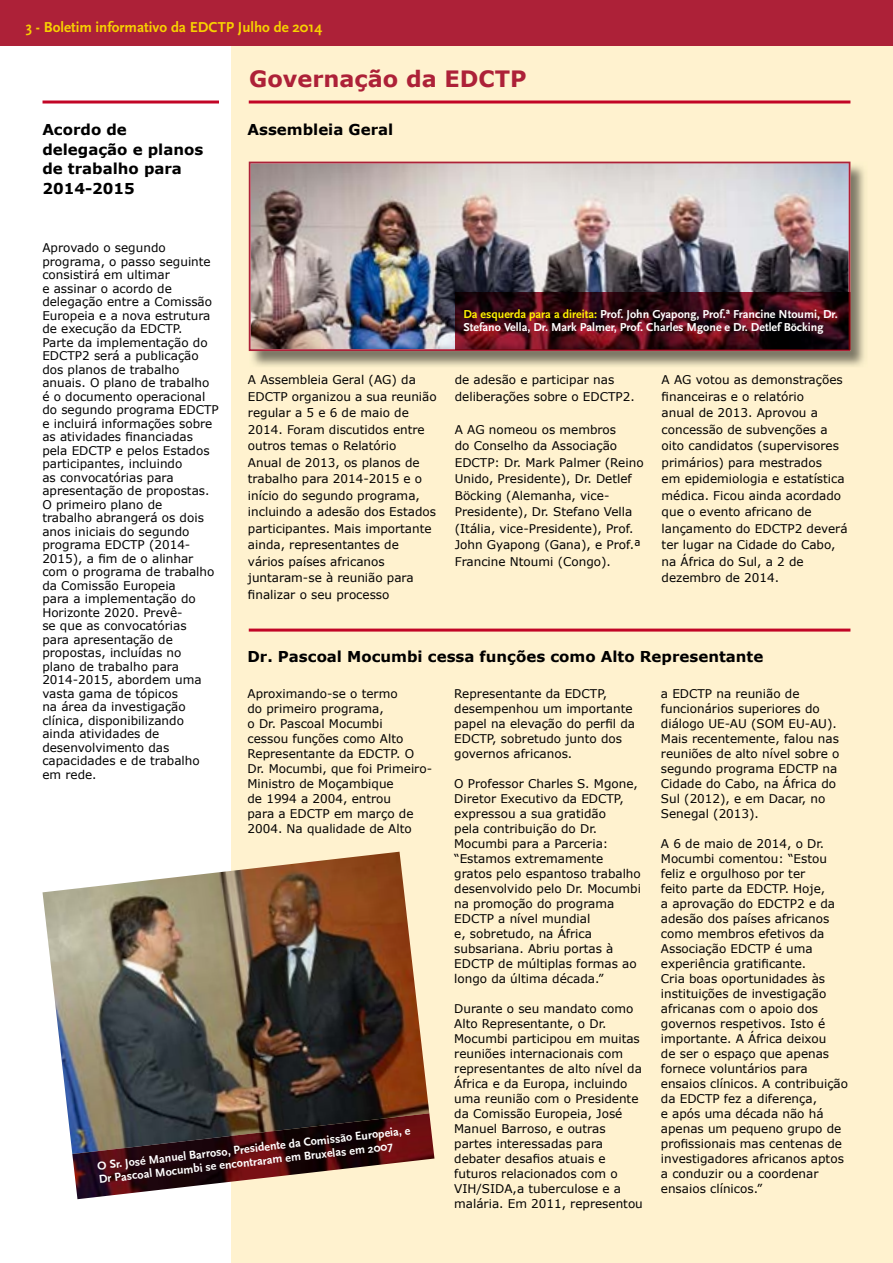
<style>
.page{position:relative;width:893px;height:1263px;background:#fff}
.page>*{position:absolute;margin:0;border:0;box-sizing:border-box;transform-origin:0 0}
.t1{font:700 22.5px "Verdana";color:#ad2138}
.t2{font:700 15px/19.5px "Verdana";color:#000}
.t3{font:700 15px "Scala Sans";color:#f7d100}
.t4{font:12px/15px "Verdana";color:#000}
.t5{font:700 12px/13.5px "Scala Sans";color:#fff}
.s1{color:#fff200}
</style>
<div class="page">
<div style="left:232px;top:34px;width:661px;height:1229px;background:#fff2cf"></div>
<div style="left:0;top:0;width:893px;height:45px;background:#ad2138"></div>
<hr style="left:249px;top:101px;width:601px;height:3px;background:#c20526">
<hr style="left:43px;top:101px;width:176px;height:3px;background:#c20526">
<hr style="left:249px;top:629px;width:601px;height:3px;background:#c20526">
<img style="left:250px;top:162px;width:615px;height:205px">
<img style="left:249px;top:162px;width:601px;height:189px">
<img style="left:43px;top:852px;width:387px;height:299px">
<img style="left:72px;top:1113px;width:362px;height:86px">
<svg style="left:455px;top:292px;width:395px;height:58px;background:#3e0a14"></svg>
<p class="t3" style="left:26px;top:19px;width:298px">3 - Boletim informativo da EDCTP Julho de 2014</p>
<p class="t2" style="left:42px;top:120px;width:162px">Acordo de delegação e planos de trabalho para<br>2014-2015</p>
<h1 class="t1" style="left:249px;top:63px;width:279px">Governação da EDCTP</h1>
<p class="t2" style="left:247px;top:120px;width:147px">Assembleia Geral</p>
<p class="t4" style="left:42px;top:241px;width:178px;line-height:13.5px">Aprovado o segundo programa, o passo seguinte consistirá em ultimar<br>e assinar o acordo de delegação entre a Comissão<br>Europeia e a nova estrutura de execução da EDCTP.<br>Parte da implementação do<br>EDCTP2 será a publicação dos planos de trabalho anuais. O plano de trabalho é o documento operacional do segundo programa EDCTP e incluirá informações sobre as atividades financiadas pela EDCTP e pelos Estados participantes, incluindo<br>as convocatórias para apresentação de propostas.<br>O primeiro plano de<br>trabalho abrangerá os dois anos iniciais do segundo programa EDCTP (2014-<br>2015), a fim de o alinhar com o programa de trabalho da Comissão Europeia<br>para a implementação do<br>Horizonte 2020. Prevê-<br>se que as convocatórias<br>para apresentação de propostas, incluídas no<br>plano de trabalho para<br>2014-2015, abordem uma vasta gama de tópicos<br>na área da investigação clínica, disponibilizando ainda atividades de desenvolvimento das capacidades e de trabalho em rede.</p>
<p class="t5" style="left:463px;top:308px;width:376px"><span class="s1">Da esquerda para a direita:</span> Prof. John Gyapong, Prof.ª Francine Ntoumi, Dr.<br>Stefano Vella, Dr. Mark Palmer, Prof. Charles Mgone e Dr. Detlef Böcking</p>
<p class="t4" style="left:248px;top:371px;width:190px;line-height:16.5px">A Assembleia Geral (AG) da<br>EDCTP organizou a sua reunião regular a 5 e 6 de maio de<br>2014. Foram discutidos entre outros temas o Relatório<br>Anual de 2013, os planos de trabalho para 2014-2015 e o início do segundo programa, incluindo a adesão dos Estados participantes. Mais importante ainda, representantes de vários países africanos juntaram-se à reunião para finalizar o seu processo</p>
<p class="t4" style="left:455px;top:371px;width:181px;line-height:16.5px">de adesão e participar nas deliberações sobre o EDCTP2.</p>
<p class="t4" style="left:662px;top:371px;width:187px;line-height:16.5px">A AG votou as demonstrações financeiras e o relatório<br>anual de 2013. Aprovou a concessão de subvenções a oito candidatos (supervisores primários) para mestrados<br>em epidemiologia e estatística médica. Ficou ainda acordado que o evento africano de lançamento do EDCTP2 deverá ter lugar na Cidade do Cabo, na África do Sul, a 2 de dezembro de 2014.</p>
<p class="t4" style="left:455px;top:421px;width:190px;line-height:16.5px">A AG nomeou os membros<br>do Conselho da Associação<br>EDCTP: Dr. Mark Palmer (Reino<br>Unido, Presidente), Dr. Detlef<br>Böcking (Alemanha, vice-<br>Presidente), Dr. Stefano Vella (Itália, vice-Presidente), Prof.<br>John Gyapong (Gana), e Prof.ª<br>Francine Ntoumi (Congo).</p>
<p class="t2" style="left:247px;top:647px;width:517px">Dr. Pascoal Mocumbi cessa funções como Alto Representante</p>
<p class="t4" style="left:661px;top:686px;width:180px">a EDCTP na reunião de funcionários superiores do diálogo UE-AU (SOM EU-AU).<br>Mais recentemente, falou nas reuniões de alto nível sobre o segundo programa EDCTP na<br>Cidade do Cabo, na África do<br>Sul (2012), e em Dacar, no<br>Senegal (2013).</p>
<p class="t4" style="left:661px;top:836px;width:189px">A 6 de maio de 2014, o Dr.<br>Mocumbi comentou: “Estou feliz e orgulhoso por ter<br>feito parte da EDCTP. Hoje,<br>a aprovação do EDCTP2 e da adesão dos países africanos como membros efetivos da<br>Associação EDCTP é uma experiência gratificante.<br>Cria boas oportunidades às instituições de investigação africanas com o apoio dos governos respetivos. Isto é importante. A África deixou<br>de ser o espaço que apenas fornece voluntários para ensaios clínicos. A contribuição da EDCTP fez a diferença,<br>e após uma década não há apenas um pequeno grupo de profissionais mas centenas de investigadores africanos aptos a conduzir ou a coordenar ensaios clínicos.”</p>
<p class="t4" style="left:247px;top:686px;width:186px">Aproximando-se o termo<br>do primeiro programa,<br>o Dr. Pascoal Mocumbi<br>cessou funções como Alto<br>Representante da EDCTP. O<br>Dr. Mocumbi, que foi Primeiro-<br>Ministro de Moçambique<br>de 1994 a 2004, entrou<br>para a EDCTP em março de<br>2004. Na qualidade de Alto</p>
<p class="t4" style="left:454px;top:686px;width:182px">Representante da EDCTP, desempenhou um importante papel na elevação do perfil da<br>EDCTP, sobretudo junto dos governos africanos.</p>
<p class="t4" style="left:454px;top:776px;width:188px">O Professor Charles S. Mgone,<br>Diretor Executivo da EDCTP, expressou a sua gratidão<br>pela contribuição do Dr.<br>Mocumbi para a Parceria: “Estamos extremamente gratos pelo espantoso trabalho desenvolvido pelo Dr. Mocumbi na promoção do programa<br>EDCTP a nível mundial<br>e, sobretudo, na África subsariana. Abriu portas à<br>EDCTP de múltiplas formas ao longo da última década.”</p>
<p class="t4" style="left:454px;top:1001px;width:190px">Durante o seu mandato como<br>Alto Representante, o Dr.<br>Mocumbi participou em muitas reuniões internacionais com representantes de alto nível da<br>África e da Europa, incluindo uma reunião com o Presidente da Comissão Europeia, José<br>Manuel Barroso, e outras partes interessadas para debater desafios atuais e futuros relacionados com o<br>VIH/SIDA,a tuberculose e a malária. Em 2011, representou</p>
<p class="t5" style="left:97px;top:1158px;width:316px;rotate:-6deg">O Sr. José Manuel Barroso, Presidente da Comissão Europeia, e<br>Dr Pascoal Mocumbi se encontraram em Bruxelas em 2007</p>
</div>
